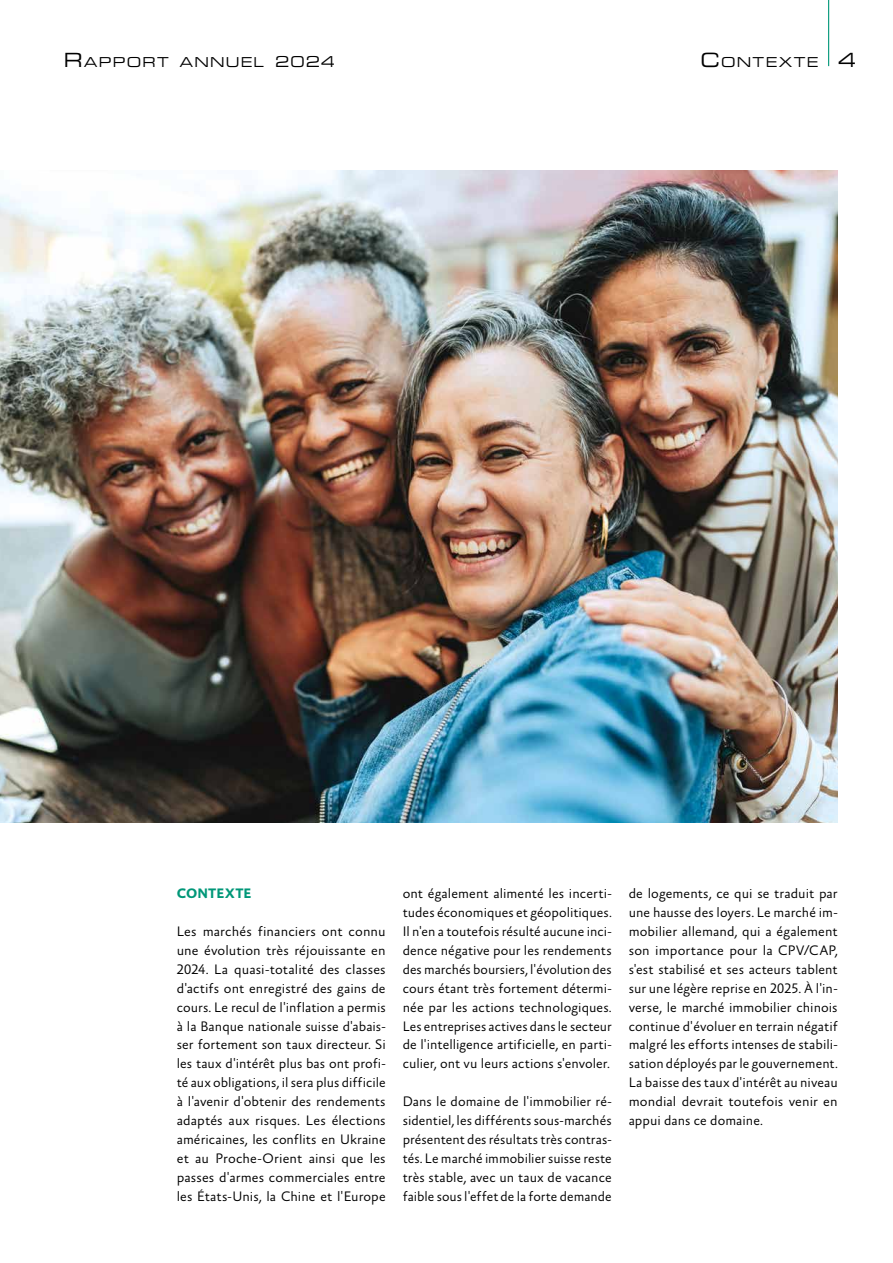
<style>
.page{position:relative;width:893px;height:1263px;background:#fff}
.page>*{position:absolute;margin:0;border:0;box-sizing:border-box;transform-origin:0 0}
.t1{font:300 13.95px/18.9px "Absara Sans TF";letter-spacing:.005em;color:#000;text-align:justify}
.t2{font:700 13.95px "Absara Sans TF";letter-spacing:.005em;color:#009778}
.t3{font:expanded 13.65px "Square 721 BT";letter-spacing:.1em;color:#000}
.s1{font-size:19.5px}
.s2{font-size:15px}
</style>
<div class="page">
<hr style="left:828px;top:0;width:1px;height:66px;background:#009778">
<img style="left:0;top:170px;width:838px;height:653px">
<p class="t3" style="left:64px;top:53px;width:273px"><span class="s1">R</span>APPORT ANNUEL <span class="s2">2024</span></p>
<p class="t3" style="left:700px;top:53px;width:157px"><span class="s1">C</span>ONTEXTE <span class="s1">4</span></p>
<p class="t2" style="left:177px;top:886px;width:76px">CONTEXTE</p>
<p class="t1" style="left:177px;top:922px;width:210px">Les marchés financiers ont connu une évolution très réjouissante en 2024. La quasi-totalité des classes d'actifs ont enregistré des gains de cours. Le recul de l'inflation a permis à la Banque nationale suisse d'abais&shy;ser fortement son taux directeur. Si les taux d'intérêt plus bas ont profi&shy;té aux obligations, il sera plus difficile à l'avenir d'obtenir des rendements adaptés aux risques. Les élections américaines, les conflits en Ukraine et au Proche-Orient ainsi que les passes d'armes commerciales entre les États-Unis, la Chine et l'Europe</p>
<p class="t1" style="left:403px;top:885px;width:210px">ont également alimenté les incerti&shy;tudes économiques et géopolitiques.<br>Il n'en a toutefois résulté aucune inci&shy;dence négative pour les rendements des marchés boursiers, l'évolution des cours étant très fortement détermi&shy;née par les actions technologiques.<br>Les entreprises actives dans le secteur de l'intelligence artificielle, en parti&shy;culier, ont vu leurs actions s'envoler.</p>
<p class="t1" style="left:403px;top:1093px;width:210px">Dans le domaine de l'immobilier ré&shy;sidentiel, les différents sous-marchés présentent des résultats très contras&shy;tés. Le marché immobilier suisse reste très stable, avec un taux de vacance faible sous l'effet de la forte demande</p>
<p class="t1" style="left:629px;top:885px;width:210px">de logements, ce qui se traduit par une hausse des loyers. Le marché im&shy;mobilier allemand, qui a également son importance pour la CPV/CAP, s'est stabilisé et ses acteurs tablent sur une légère reprise en 2025. À l'in&shy;verse, le marché immobilier chinois continue d'évoluer en terrain négatif malgré les efforts intenses de stabili&shy;sation déployés par le gouvernement.<br>La baisse des taux d'intérêt au niveau mondial devrait toutefois venir en appui dans ce domaine.</p>
</div>
